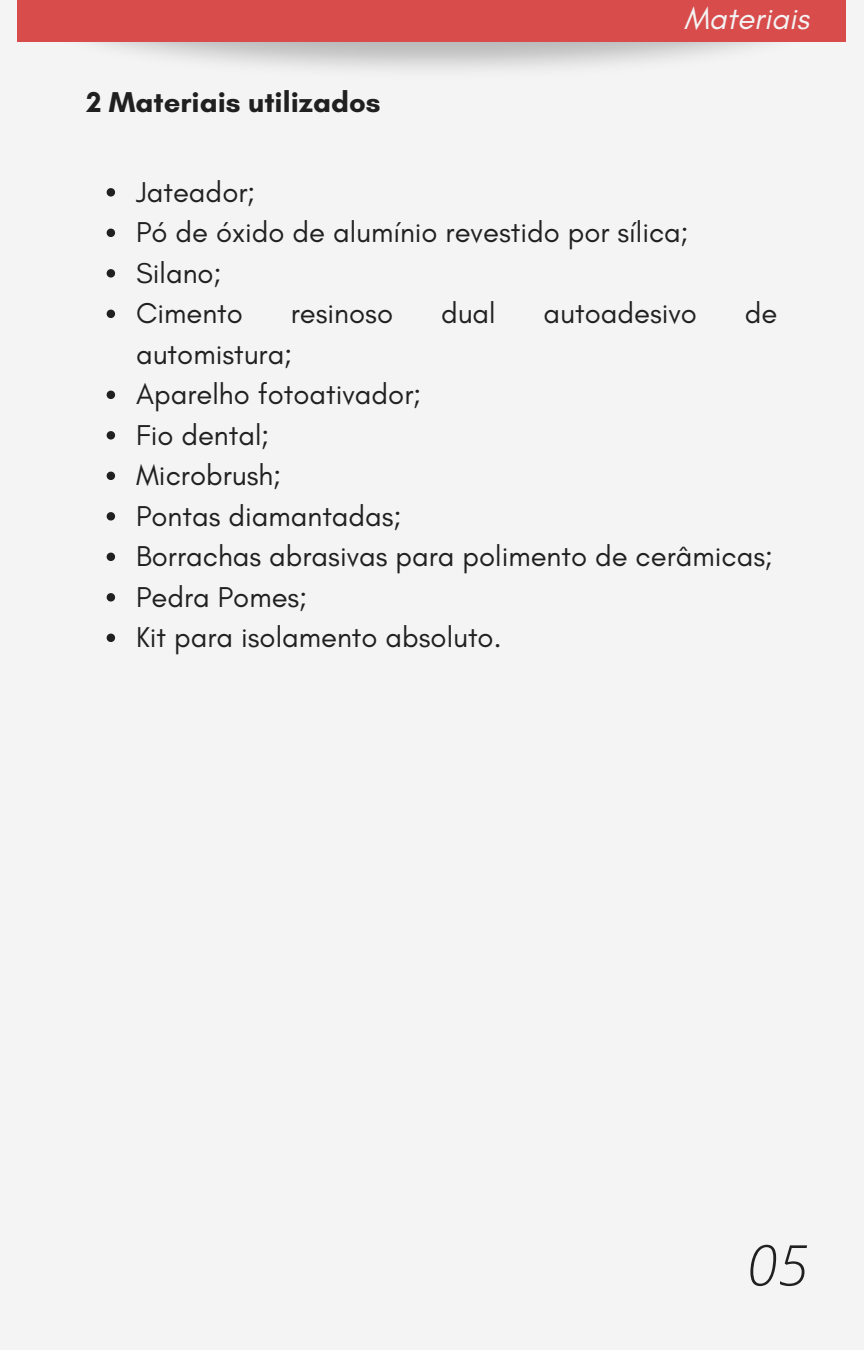
<style>
.page{position:relative;width:864px;height:1350px;background:#f4f4f4}
.page>*{position:absolute;margin:0;border:0;box-sizing:border-box;transform-origin:0 0}
.t1{font:italic 300 56.25px "Open Sans";color:#202020}
.t2{font:italic 31.5px "Glacial Indifference";color:#f4f4f4}
.t3{font:29.25px "Glacial Indifference";color:#202020}
.t4{font:700 29.25px "Glacial Indifference";color:#202020}
</style>
<div class="page">
<svg style="left:107px;top:188px;width:8px;height:9px"></svg>
<svg style="left:107px;top:229px;width:8px;height:8px"></svg>
<svg style="left:107px;top:269px;width:8px;height:9px"></svg>
<svg style="left:107px;top:310px;width:8px;height:8px"></svg>
<svg style="left:107px;top:391px;width:8px;height:8px"></svg>
<svg style="left:107px;top:431px;width:8px;height:9px"></svg>
<svg style="left:107px;top:472px;width:8px;height:8px"></svg>
<svg style="left:107px;top:512px;width:8px;height:9px"></svg>
<svg style="left:107px;top:553px;width:8px;height:8px"></svg>
<svg style="left:107px;top:593px;width:8px;height:9px"></svg>
<svg style="left:107px;top:634px;width:8px;height:8px"></svg>
<img style="left:17px;top:0;width:829px;height:69px">
<div style="left:18px;top:0;width:828px;height:41px;background:#d84c4c"></div>
<p class="t4" style="left:86px;top:84px;width:296px">2 Materiais utilizados</p>
<p class="t2" style="left:684px;top:-1px;width:126px">Materiais</p>
<p class="t3" style="left:136px;top:174px;width:121px">Jateador;</p>
<p class="t3" style="left:136px;top:214px;width:554px">Pó de óxido de alumínio revestido por sílica;</p>
<p class="t3" style="left:136px;top:255px;width:87px">Silano;</p>
<p class="t3" style="left:136px;top:295px;width:108px">Cimento</p>
<p class="t3" style="left:291px;top:295px;width:104px">resinoso</p>
<p class="t3" style="left:441px;top:295px;width:56px">dual</p>
<p class="t3" style="left:544px;top:295px;width:155px">autoadesivo</p>
<p class="t3" style="left:745px;top:295px;width:34px">de</p>
<p class="t3" style="left:136px;top:336px;width:158px">automistura;</p>
<p class="t3" style="left:136px;top:376px;width:287px">Aparelho fotoativador;</p>
<p class="t3" style="left:136px;top:417px;width:135px">Fio dental;</p>
<p class="t3" style="left:136px;top:457px;width:147px">Microbrush;</p>
<p class="t3" style="left:136px;top:498px;width:267px">Pontas diamantadas;</p>
<p class="t3" style="left:136px;top:538px;width:638px">Borrachas abrasivas para polimento de cerâmicas;</p>
<p class="t3" style="left:136px;top:579px;width:173px">Pedra Pomes;</p>
<p class="t3" style="left:136px;top:619px;width:367px">Kit para isolamento absoluto.</p>
<p class="t1" style="left:747px;top:1225px;width:63px">05</p>
</div>
